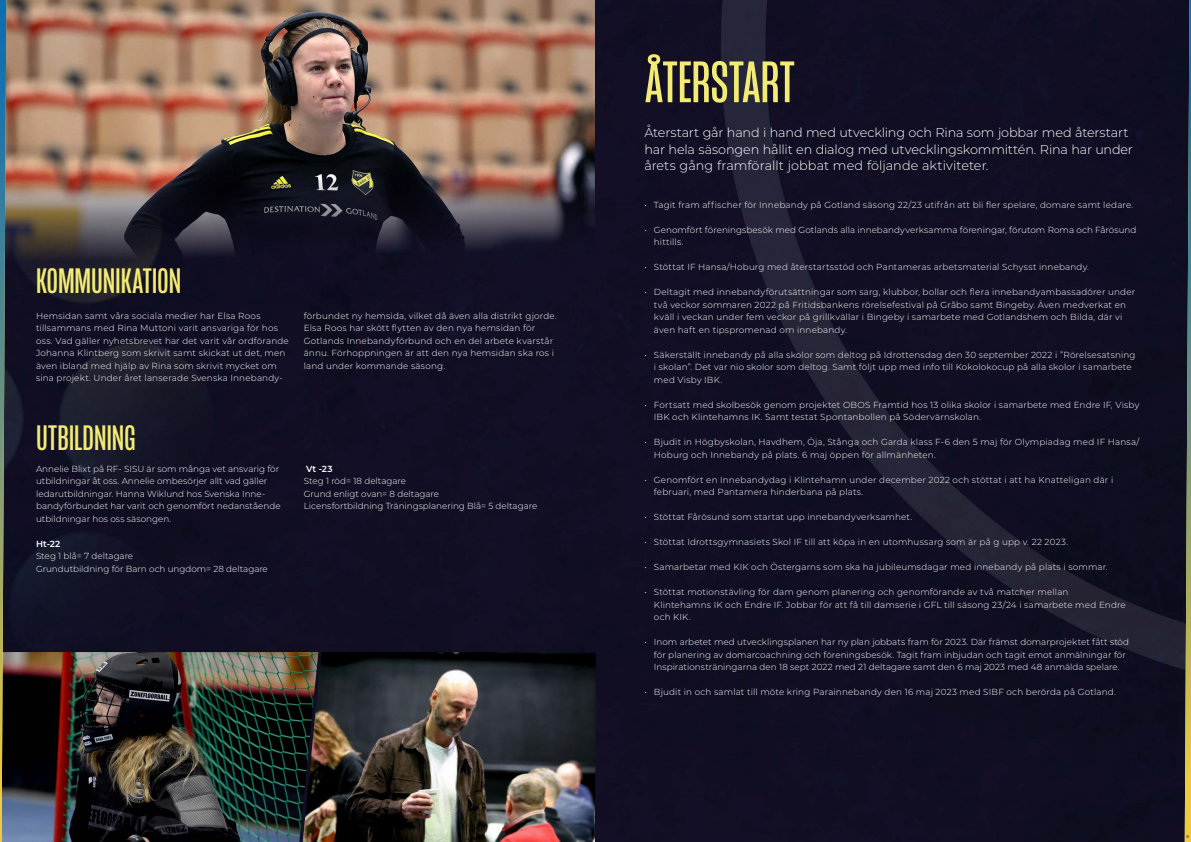
<style>
.page{position:relative;width:1191px;height:842px;background:#fff}
.page>*{position:absolute;margin:0;border:0;box-sizing:border-box;transform-origin:0 0}
.t1{font:59.9px "Mongoose";color:#f3eb75}
.t2{font:36.3px "Mongoose";color:#f3eb75}
.t3{font:300 12.8px/16.5px "Montserrat";letter-spacing:-.01em;color:#fff}
.t4{font:300 8.8px/12.5px "Montserrat";letter-spacing:.015em;color:#fff}
.t5{font:600 8.8px "Montserrat";letter-spacing:.02em;color:#fff}
.t6{font:500 4px "Montserrat";color:#19173b}
</style>
<div class="page">
<img style="left:6px;top:0;width:1178px;height:842px">
<img style="left:6px;top:652px;width:297px;height:190px">
<img style="left:303px;top:652px;width:293px;height:190px">
<img style="left:6px;top:1px;width:589px;height:303px">
<svg style="left:0;top:0;width:6px;height:842px;background:#4f6e6b"></svg>
<svg style="left:1184px;top:0;width:7px;height:842px;background:#5c654e"></svg>
<h2 class="t2" style="left:36px;top:260px;width:147px">KOMMUNIKATION</h2>
<p class="t4" style="left:36px;top:309px;width:254px">Hemsidan samt våra sociala medier har Elsa Roos tillsammans med Rina Muttoni varit ansvariga för hos oss. Vad gäller nyhetsbrevet har det varit vår ordförande Johanna Klintberg som skrivit samt skickat ut det, men även ibland med hjälp av Rina som skrivit mycket om sina projekt. Under året lanserade Svenska Innebandy-</p>
<p class="t4" style="left:304px;top:309px;width:254px">förbundet ny hemsida, vilket då även alla distrikt gjorde.<br>Elsa Roos har skött flytten av den nya hemsidan för Gotlands Innebandyförbund och en del arbete kvarstår ännu. Förhoppningen är att den nya hemsidan ska ros i land under kommande säsong.</p>
<h2 class="t2" style="left:36px;top:417px;width:101px">UTBILDNING</h2>
<p class="t4" style="left:36px;top:462px;width:246px">Annelie Blixt på RF- SISU är som många vet ansvarig för utbildningar åt oss. Annelie ombesörjer allt vad gäller ledarutbildningar. Hanna Wiklund hos Svenska Inne&shy;bandyförbundet har varit och genomfört nedanstående utbildningar hos oss säsongen.</p>
<p class="t5" style="left:36px;top:537px;width:26px">Ht-22</p>
<p class="t4" style="left:36px;top:550px;width:233px">Steg 1 blå= 7 deltagare<br>Grundutbildning för Barn och ungdom= 28 deltagare</p>
<p class="t5" style="left:306px;top:462px;width:28px">Vt -23</p>
<p class="t4" style="left:304px;top:475px;width:235px">Steg 1 röd= 18 deltagare<br>Grund enligt ovan= 8 deltagare<br>Licensfortbildning Träningsplanering Blå= 5 deltagare</p>
<h1 class="t1" style="left:645px;top:48px;width:151px">ÅTERSTART</h1>
<h3 class="t3" style="left:644px;top:124px;width:490px">Återstart går hand i hand med utveckling och Rina som jobbar med återstart har hela säsongen hållit en dialog med utvecklingskommittén. Rina har under årets gång framförallt jobbat med följande aktiviteter.</h3>
<p class="t4" style="left:644px;top:198px;width:490px">• Tagit fram affischer för Innebandy på Gotland säsong 22/23 utifrån att bli fler spelare, domare samt ledare.</p>
<p class="t4" style="left:654px;top:223px;width:484px;text-indent:-9px">• Genomfört föreningsbesök med Gotlands alla innebandyverksamma föreningar, förutom Roma och Fårösund hittills.</p>
<p class="t4" style="left:644px;top:260px;width:446px">• Stöttat IF Hansa/Hoburg med återstartsstöd och Pantameras arbetsmaterial Schysst innebandy.</p>
<p class="t4" style="left:654px;top:285px;width:483px;text-indent:-9px">• Deltagit med innebandyförutsättningar som sarg, klubbor, bollar och flera innebandyambassadörer under två veckor sommaren 2022 på Fritidsbankens rörelsefestival på Gråbo samt Bingeby. Även medverkat en kväll i veckan under fem veckor på grillkvällar i Bingeby i samarbete med Gotlandshem och Bilda, där vi även haft en tipspromenad om innebandy.</p>
<p class="t4" style="left:654px;top:348px;width:483px;text-indent:-9px">• Säkerställt innebandy på alla skolor som deltog på Idrottensdag den 30 september 2022 i ”Rörelsesatsning i skolan”. Det var nio skolor som deltog. Samt följt upp med info till Kokolokocup på alla skolor i samarbete med Visby IBK.</p>
<p class="t4" style="left:654px;top:398px;width:487px;text-indent:-9px">• Fortsatt med skolbesök genom projektet OBOS Framtid hos 13 olika skolor i samarbete med Endre IF, Visby<br>IBK och Klintehamns IK. Samt testat Spontanbollen på Södervärnskolan.</p>
<p class="t4" style="left:654px;top:435px;width:487px;text-indent:-9px">• Bjudit in Högbyskolan, Havdhem, Öja, Stånga och Garda klass F-6 den 5 maj för Olympiadag med IF Hansa/<br>Hoburg och Innebandy på plats. 6 maj öppen för allmänheten.</p>
<p class="t4" style="left:654px;top:473px;width:461px;text-indent:-9px">• Genomfört en Innebandydag i Klintehamn under december 2022 och stöttat i att ha Knatteligan där i februari, med Pantamera hinderbana på plats.</p>
<p class="t4" style="left:644px;top:510px;width:269px">• Stöttat Fårösund som startat upp innebandyverksamhet.</p>
<p class="t4" style="left:644px;top:535px;width:425px">• Stöttat Idrottsgymnasiets Skol IF till att köpa in en utomhussarg som är på g upp v. 22 2023.</p>
<p class="t4" style="left:644px;top:560px;width:465px">• Samarbetar med KIK och Östergarns som ska ha jubileumsdagar med innebandy på plats i sommar.</p>
<p class="t4" style="left:654px;top:585px;width:473px;text-indent:-9px">• Stöttat motionstävling för dam genom planering och genomförande av två matcher mellan<br>Klintehamns IK och Endre IF. Jobbar för att få till damserie i GFL till säsong 23/24 i samarbete med Endre och KIK.</p>
<p class="t4" style="left:654px;top:635px;width:476px;text-indent:-9px">• Inom arbetet med utvecklingsplanen har ny plan jobbats fram för 2023. Där främst domarprojektet fått stöd för planering av domarcoachning och föreningsbesök. Tagit fram inbjudan och tagit emot anmälningar för<br>Inspirationsträningarna den 18 sept 2022 med 21 deltagare samt den 6 maj 2023 med 48 anmälda spelare.</p>
<p class="t4" style="left:644px;top:685px;width:473px">• Bjudit in och samlat till möte kring Parainnebandy den 16 maj 2023 med SIBF och berörda på Gotland.</p>
<p class="t6" style="left:1186px;top:834px;width:4px">9</p>
</div>
